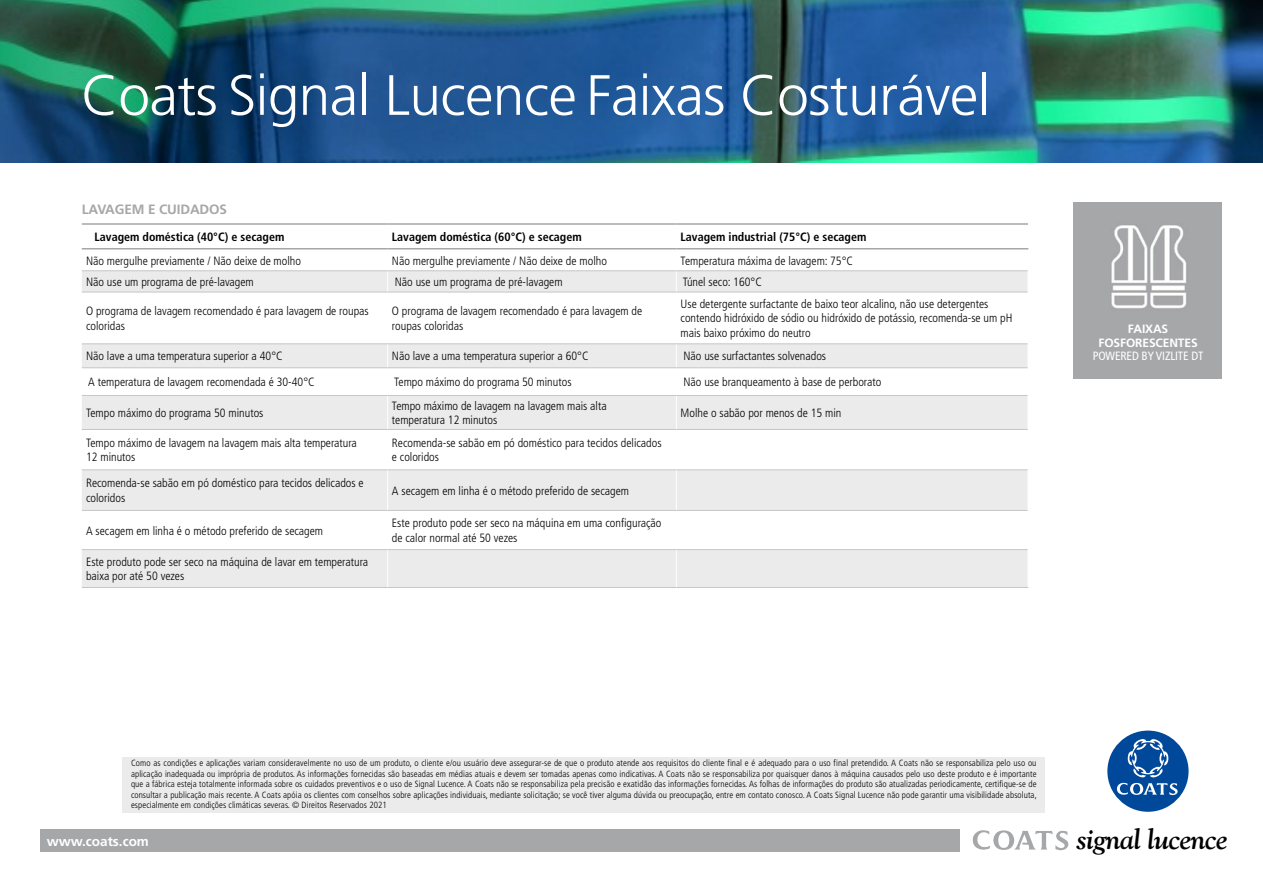
<style>
.page{position:relative;width:1263px;height:893px;background:#fff}
.page>*{position:absolute;margin:0;border:0;box-sizing:border-box;transform-origin:0 0}
.t1{font:300 56.7px "Frutiger LT Std";letter-spacing:-.01em;color:#fff}
.t2{font:italic 700 28.5px "Goudy Old Style BT";letter-spacing:-.02em;color:#000}
.t3{font:700 13.5px "Frutiger";letter-spacing:-.01em;color:#a6a7a9}
.t4{font:700 13.5px "Frutiger";color:#fff}
.t5{font:300 condensed 12px/14.4px "Frutiger LT Std";color:#000}
.t6{font:700 condensed 12px "Frutiger LT Std";color:#000}
.t7{font:700 12px/13.5px "Frutiger";letter-spacing:-.01em;color:#fff;text-align:center}
.t8{font:condensed 12px "Frutiger";letter-spacing:-.01em;color:#fff}
.t9{font:300 condensed 9px/10.5px "Frutiger";letter-spacing:.01em;color:#000;text-align:justify}
</style>
<div class="page">
<img style="left:852px;top:0;width:411px;height:162px">
<img style="left:0;top:0;width:852px;height:162px">
<svg style="left:82px;top:271px;width:946px;height:316px;fill:#ededed"></svg>
<svg style="left:387px;top:249px;width:1px;height:43px"></svg>
<svg style="left:676px;top:249px;width:1px;height:43px"></svg>
<hr style="left:387px;top:292px;width:1px;height:51px;background:#fff">
<hr style="left:676px;top:292px;width:1px;height:51px;background:#fff">
<svg style="left:387px;top:344px;width:1px;height:51px"></svg>
<svg style="left:676px;top:344px;width:1px;height:51px"></svg>
<hr style="left:387px;top:396px;width:1px;height:33px;background:#fff">
<hr style="left:676px;top:396px;width:1px;height:33px;background:#fff">
<hr style="left:387px;top:430px;width:1px;height:39px;background:#fff">
<hr style="left:676px;top:430px;width:1px;height:39px;background:#fff">
<hr style="left:387px;top:470px;width:1px;height:40px;background:#fff">
<hr style="left:676px;top:470px;width:1px;height:40px;background:#fff">
<hr style="left:387px;top:511px;width:1px;height:38px;background:#fff">
<hr style="left:676px;top:511px;width:1px;height:38px;background:#fff">
<hr style="left:387px;top:550px;width:1px;height:37px;background:#fff">
<hr style="left:676px;top:550px;width:1px;height:37px;background:#fff">
<hr style="left:82px;top:270px;width:306px;height:1px;background:#c6c6c6">
<hr style="left:388px;top:270px;width:288px;height:1px;background:#c6c6c6">
<hr style="left:676px;top:270px;width:352px;height:1px;background:#c6c6c6">
<hr style="left:82px;top:292px;width:306px;height:1px;background:#c6c6c6">
<hr style="left:388px;top:292px;width:288px;height:1px;background:#c6c6c6">
<hr style="left:676px;top:292px;width:352px;height:1px;background:#c6c6c6">
<hr style="left:82px;top:343px;width:306px;height:1px;background:#c6c6c6">
<hr style="left:388px;top:343px;width:288px;height:1px;background:#c6c6c6">
<hr style="left:676px;top:343px;width:352px;height:1px;background:#c6c6c6">
<hr style="left:82px;top:367px;width:306px;height:1px;background:#c6c6c6">
<hr style="left:388px;top:367px;width:288px;height:1px;background:#c6c6c6">
<hr style="left:676px;top:367px;width:352px;height:1px;background:#c6c6c6">
<hr style="left:82px;top:395px;width:306px;height:1px;background:#c6c6c6">
<hr style="left:388px;top:395px;width:288px;height:1px;background:#c6c6c6">
<hr style="left:676px;top:395px;width:352px;height:1px;background:#c6c6c6">
<hr style="left:82px;top:429px;width:306px;height:1px;background:#c6c6c6">
<hr style="left:388px;top:429px;width:288px;height:1px;background:#c6c6c6">
<hr style="left:676px;top:429px;width:352px;height:1px;background:#c6c6c6">
<hr style="left:82px;top:469px;width:306px;height:1px;background:#c6c6c6">
<hr style="left:388px;top:469px;width:288px;height:1px;background:#c6c6c6">
<hr style="left:676px;top:469px;width:352px;height:1px;background:#c6c6c6">
<hr style="left:82px;top:510px;width:306px;height:1px;background:#c6c6c6">
<hr style="left:388px;top:510px;width:288px;height:1px;background:#c6c6c6">
<hr style="left:676px;top:510px;width:352px;height:1px;background:#c6c6c6">
<hr style="left:82px;top:549px;width:306px;height:1px;background:#c6c6c6">
<hr style="left:388px;top:549px;width:288px;height:1px;background:#c6c6c6">
<hr style="left:676px;top:549px;width:352px;height:1px;background:#c6c6c6">
<hr style="left:82px;top:587px;width:306px;height:1px;background:#c6c6c6">
<hr style="left:388px;top:587px;width:288px;height:1px;background:#c6c6c6">
<hr style="left:676px;top:587px;width:352px;height:1px;background:#c6c6c6">
<hr style="left:82px;top:223px;width:306px;height:2px;background:#a6a7a9">
<hr style="left:388px;top:223px;width:288px;height:2px;background:#a6a7a9">
<hr style="left:676px;top:223px;width:352px;height:2px;background:#a6a7a9">
<hr style="left:82px;top:248px;width:306px;height:1px;background:#a6a7a9">
<hr style="left:388px;top:248px;width:288px;height:1px;background:#a6a7a9">
<hr style="left:676px;top:248px;width:352px;height:1px;background:#a6a7a9">
<div style="left:1073px;top:203px;width:149px;height:176px;background:#a6a7a9"></div>
<img style="left:1111px;top:225px;width:76px;height:84px">
<div style="left:1107px;top:731px;width:81px;height:81px;background:#00489a;border-radius:50%"></div>
<svg style="left:1116px;top:739px;width:62px;height:56px"></svg>
<svg style="left:972px;top:830px;width:97px;height:20px"></svg>
<div style="left:41px;top:830px;width:919px;height:22px;background:#a6a7a9"></div>
<div style="left:122px;top:757px;width:923px;height:55px;background:#ebebeb"></div>
<h1 class="t1" style="left:81px;top:63px;width:910px">Coats Signal Lucence Faixas Costurável</h1>
<p class="t3" style="left:82px;top:201px;width:147px">LAVAGEM E CUIDADOS</p>
<p class="t6" style="left:95px;top:230px;width:191px">Lavagem doméstica (40°C) e secagem</p>
<p class="t6" style="left:392px;top:230px;width:191px">Lavagem doméstica (60°C) e secagem</p>
<p class="t6" style="left:681px;top:230px;width:187px">Lavagem industrial (75°C) e secagem</p>
<p class="t5" style="left:86px;top:253px;width:216px">Não mergulhe previamente / Não deixe de molho</p>
<p class="t5" style="left:392px;top:253px;width:216px">Não mergulhe previamente / Não deixe de molho</p>
<p class="t5" style="left:681px;top:253px;width:174px">Temperatura máxima de lavagem: 75°C</p>
<p class="t5" style="left:86px;top:275px;width:169px">Não use um programa de pré-lavagem</p>
<p class="t5" style="left:395px;top:275px;width:169px">Não use um programa de pré-lavagem</p>
<p class="t5" style="left:683px;top:275px;width:80px">Túnel seco: 160°C</p>
<p class="t5" style="left:86px;top:304px;width:284px">O programa de lavagem recomendado é para lavagem de roupas coloridas</p>
<p class="t5" style="left:392px;top:304px;width:252px">O programa de lavagem recomendado é para lavagem de roupas coloridas</p>
<p class="t5" style="left:681px;top:297px;width:333px">Use detergente surfactante de baixo teor alcalino, não use detergentes contendo hidróxido de sódio ou hidróxido de potássio, recomenda-se um pH mais baixo próximo do neutro</p>
<p class="t5" style="left:86px;top:349px;width:198px">Não lave a uma temperatura superior a 40°C</p>
<p class="t5" style="left:392px;top:349px;width:198px">Não lave a uma temperatura superior a 60°C</p>
<p class="t5" style="left:683px;top:349px;width:144px">Não use surfactantes solvenados</p>
<p class="t5" style="left:88px;top:375px;width:228px">A temperatura de lavagem recomendada é 30-40°C</p>
<p class="t5" style="left:394px;top:375px;width:179px">Tempo máximo do programa 50 minutos</p>
<p class="t5" style="left:683px;top:375px;width:199px">Não use branqueamento à base de perborato</p>
<p class="t5" style="left:86px;top:406px;width:179px">Tempo máximo do programa 50 minutos</p>
<p class="t5" style="left:392px;top:399px;width:216px">Tempo máximo de lavagem na lavagem mais alta temperatura 12 minutos</p>
<p class="t5" style="left:681px;top:406px;width:162px">Molhe o sabão por menos de 15 min</p>
<p class="t5" style="left:86px;top:436px;width:272px">Tempo máximo de lavagem na lavagem mais alta temperatura<br>12 minutos</p>
<p class="t5" style="left:392px;top:436px;width:271px">Recomenda-se sabão em pó doméstico para tecidos delicados e coloridos</p>
<p class="t5" style="left:86px;top:476px;width:279px">Recomenda-se sabão em pó doméstico para tecidos delicados e coloridos</p>
<p class="t5" style="left:392px;top:483px;width:239px">A secagem em linha é o método preferido de secagem</p>
<p class="t5" style="left:86px;top:523px;width:239px">A secagem em linha é o método preferido de secagem</p>
<p class="t5" style="left:392px;top:516px;width:271px">Este produto pode ser seco na máquina em uma configuração de calor normal até 50 vezes</p>
<p class="t5" style="left:86px;top:555px;width:284px">Este produto pode ser seco na máquina de lavar em temperatura baixa por até 50 vezes</p>
<p class="t7" style="left:1098px;top:322px;width:101px">FAIXAS<br>FOSFORESCENTES</p>
<p class="t8" style="left:1093px;top:349px;width:112px">POWERED BY VIZLITE DT</p>
<p class="t9" style="left:131px;top:758px;width:907px">Como as condições e aplicações variam consideravelmente no uso de um produto, o cliente e/ou usuário deve assegurar-se de que o produto atende aos requisitos do cliente final e é adequado para o uso final pretendido. A Coats não se responsabiliza pelo uso ou aplicação inadequada ou imprópria de produtos. As informações fornecidas são baseadas em médias atuais e devem ser tomadas apenas como indicativas. A Coats não se responsabiliza por quaisquer danos à máquina causados pelo uso deste produto e é importante que a fábrica esteja totalmente informada sobre os cuidados preventivos e o uso de Signal Lucence. A Coats não se responsabiliza pela precisão e exatidão das informações fornecidas. As folhas de informações do produto são atualizadas periodicamente, certifique-se de consultar a publicação mais recente. A Coats apóia os clientes com conselhos sobre aplicações individuais, mediante solicitação; se você tiver alguma dúvida ou preocupação, entre em contato conosco. A Coats Signal Lucence não pode garantir uma visibilidade absoluta, especialmente em condições climáticas severas. © Direitos Reservados 2021</p>
<p class="t4" style="left:47px;top:833px;width:104px">www.coats.com</p>
<h2 class="t2" style="left:1076px;top:822px;width:153px">signal lucence</h2>
</div>
